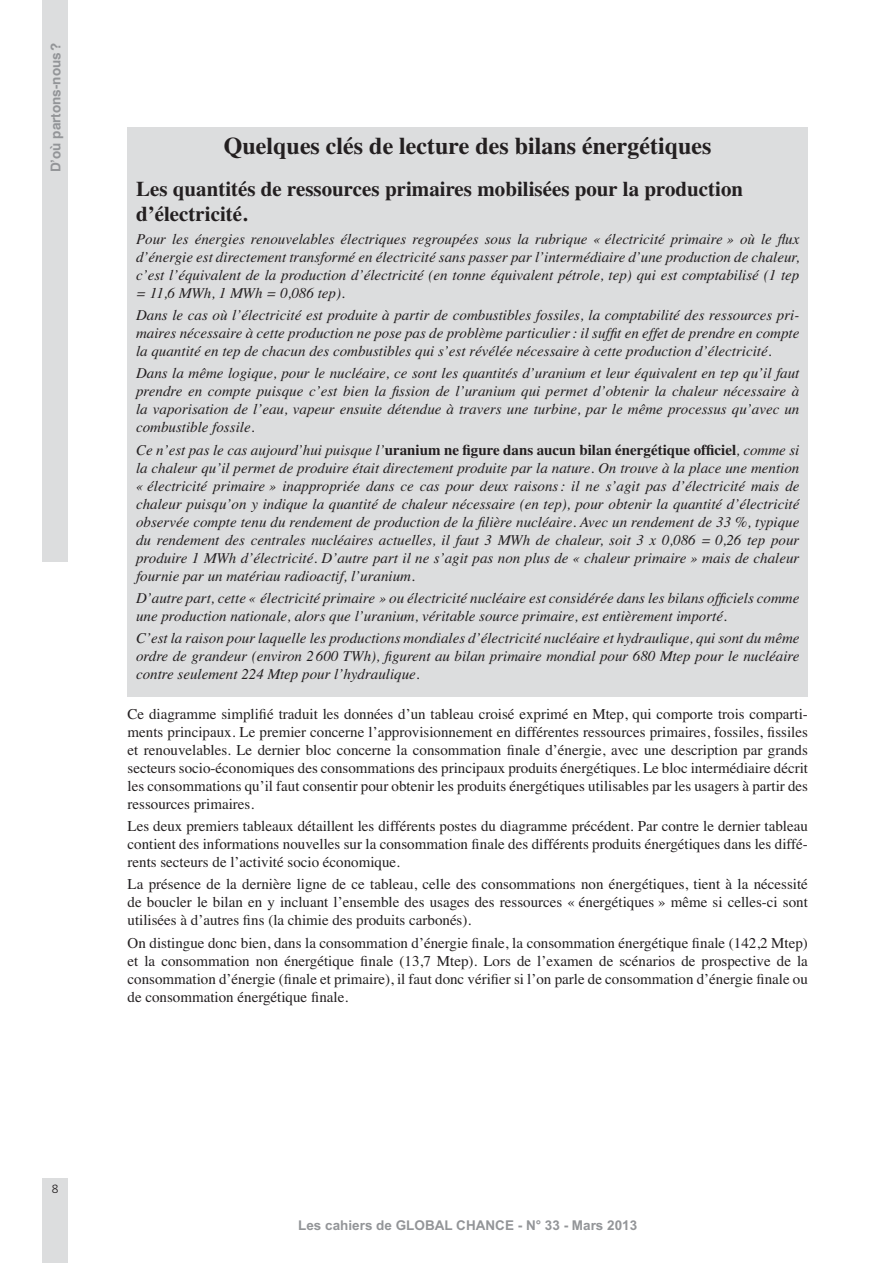
<style>
.page{position:relative;width:893px;height:1263px;background:#fff}
.page>*{position:absolute;margin:0;border:0;box-sizing:border-box;transform-origin:0 0}
.t1{font:700 24px "Times";color:#231f20}
.t2{font:700 21px/25.2px "Times";color:#231f20}
.t3{font:italic 15px/18px "Times";color:#231f20;text-align:justify}
.t4{font:15px/18px "Times";color:#231f20;text-align:justify}
.t5{font:700 13.5px "Arial";color:#939598}
.t6{font:700 13.5px "Helvetica";color:#939598}
.t7{font:300 12px "Frutiger";color:#231f20}
.s1{font-weight:700;font-style:normal}
</style>
<div class="page">
<div style="left:43px;top:1178px;width:25px;height:85px;background:#dcddde"></div>
<div style="left:43px;top:0;width:25px;height:561px;background:#dcddde"></div>
<div style="left:128px;top:128px;width:680px;height:569px;background:#dcddde"></div>
<p class="t6" style="left:51px;top:172px;width:131px;rotate:-90deg">D’où partons-nous ?</p>
<h1 class="t1" style="left:224px;top:137px;width:489px">Quelques clés de lecture des bilans énergétiques</h1>
<h2 class="t2" style="left:136px;top:178px;width:609px">Les quantités de ressources primaires mobilisées pour la production d’électricité.</h2>
<p class="t3" style="left:136px;top:231px;width:665px">Pour les énergies renouvelables électriques regroupées sous la rubrique « électricité primaire » où le flux d’énergie est directement transformé en électricité sans passer par l’intermédiaire d’une production de chaleur, c’est l’équivalent de la production d’électricité (en tonne équivalent pétrole, tep) qui est comptabilisé (1 tep = 11,6 MWh, 1 MWh = 0,086 tep).</p>
<p class="t3" style="left:136px;top:307px;width:665px">Dans le cas où l’électricité est produite à partir de combustibles fossiles, la comptabilité des ressources pri&shy;maires nécessaire à cette production ne pose pas de problème particulier : il suffit en effet de prendre en compte la quantité en tep de chacun des combustibles qui s’est révélée nécessaire à cette production d’électricité.</p>
<p class="t3" style="left:136px;top:366px;width:665px">Dans la même logique, pour le nucléaire, ce sont les quantités d’uranium et leur équivalent en tep qu’il faut prendre en compte puisque c’est bien la fission de l’uranium qui permet d’obtenir la chaleur nécessaire à la vaporisation de l’eau, vapeur ensuite détendue à travers une turbine, par le même processus qu’avec un combustible fossile.</p>
<p class="t3" style="left:136px;top:442px;width:665px">Ce n’est pas le cas aujourd’hui puisque l’<span class="s1">uranium ne figure dans aucun bilan énergétique officiel</span>, comme si la chaleur qu’il permet de produire était directement produite par la nature. On trouve à la place une mention « électricité primaire » inappropriée dans ce cas pour deux raisons : il ne s’agit pas d’électricité mais de chaleur puisqu’on y indique la quantité de chaleur nécessaire (en tep), pour obtenir la quantité d’électricité observée compte tenu du rendement de production de la filière nucléaire. Avec un rendement de 33 %, typique du rendement des centrales nucléaires actuelles, il faut 3 MWh de chaleur, soit 3 x 0,086 = 0,26 tep pour produire 1 MWh d’électricité. D’autre part il ne s’agit pas non plus de « chaleur primaire » mais de chaleur fournie par un matériau radioactif, l’uranium.</p>
<p class="t3" style="left:136px;top:590px;width:665px">D’autre part, cette « électricité primaire » ou électricité nucléaire est considérée dans les bilans officiels comme une production nationale, alors que l’uranium, véritable source primaire, est entièrement importé.</p>
<p class="t3" style="left:136px;top:630px;width:665px">C’est la raison pour laquelle les productions mondiales d’électricité nucléaire et hydraulique, qui sont du même ordre de grandeur (environ 2 600 TWh), figurent au bilan primaire mondial pour 680 Mtep pour le nucléaire contre seulement 224 Mtep pour l’hydraulique.</p>
<p class="t4" style="left:128px;top:706px;width:682px">Ce diagramme simplifié traduit les données d’un tableau croisé exprimé en Mtep, qui comporte trois comparti&shy;ments principaux. Le premier concerne l’approvisionnement en différentes ressources primaires, fossiles, fissiles et renouvelables. Le dernier bloc concerne la consommation finale d’énergie, avec une description par grands secteurs socio-économiques des consommations des principaux produits énergétiques. Le bloc intermédiaire décrit les consommations qu’il faut consentir pour obtenir les produits énergétiques utilisables par les usagers à partir des ressources primaires.</p>
<p class="t4" style="left:128px;top:819px;width:682px">Les deux premiers tableaux détaillent les différents postes du diagramme précédent. Par contre le dernier tableau contient des informations nouvelles sur la consommation finale des différents produits énergétiques dans les diffé&shy;rents secteurs de l’activité socio économique.</p>
<p class="t4" style="left:128px;top:877px;width:682px">La présence de la dernière ligne de ce tableau, celle des consommations non énergétiques, tient à la nécessité de boucler le bilan en y incluant l’ensemble des usages des ressources « énergétiques » même si celles-ci sont utilisées à d’autres fins (la chimie des produits carbonés).</p>
<p class="t4" style="left:128px;top:935px;width:682px">On distingue donc bien, dans la consommation d’énergie finale, la consommation énergétique finale (142,2 Mtep) et la consommation non énergétique finale (13,7 Mtep). Lors de l’examen de scénarios de prospective de la consommation d’énergie (finale et primaire), il faut donc vérifier si l’on parle de consommation d’énergie finale ou de consommation énergétique finale.</p>
<p class="t7" style="left:52px;top:1184px;width:8px">8</p>
<p class="t5" style="left:298px;top:1218px;width:340px">Les cahiers de GLOBAL CHANCE - N° 33 - Mars 2013</p>
</div>
